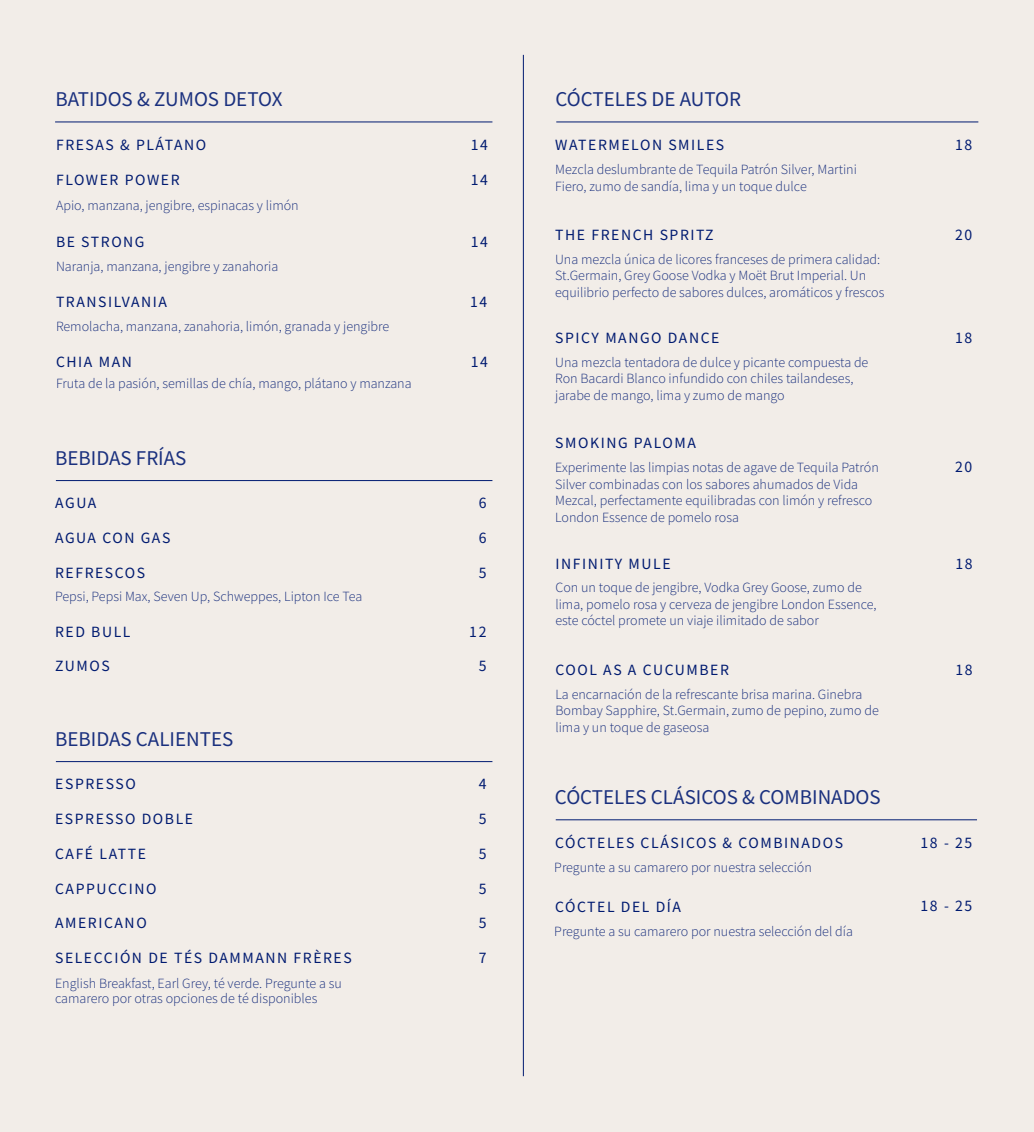
<style>
.page{position:relative;width:1034px;height:1132px;background:#fff}
.page>*{position:absolute;margin:0;border:0;box-sizing:border-box;transform-origin:0 0}
.t1{font:21px "Source Sans Pro";color:#1a307e}
.t2{font:15.6px "Source Sans Pro";letter-spacing:.1em;color:#001a70}
.t3{font:300 13.95px/16.5px "Source Sans Pro";color:#1a307e}
</style>
<div class="page">
<div style="left:0;top:0;width:1033px;height:1131px;background:#f2ede8"></div>
<hr style="left:56px;top:480px;width:436px;height:1px;background:#001a70">
<hr style="left:55px;top:122px;width:437px;height:1px;background:#001a70">
<hr style="left:56px;top:761px;width:436px;height:1px;background:#001a70">
<hr style="left:523px;top:55px;width:1px;height:1020px;background:#001a70">
<hr style="left:556px;top:122px;width:422px;height:1px;background:#001a70">
<hr style="left:555px;top:819px;width:421px;height:1px;background:#001a70">
<p class="t1" style="left:55px;top:86px;width:229px">BATIDOS &amp; ZUMOS DETOX</p>
<p class="t2" style="left:56px;top:134px;width:152px">FRESAS &amp; PLÁTANO</p>
<p class="t2" style="left:470px;top:134px;width:19px">14</p>
<p class="t2" style="left:56px;top:169px;width:125px">FLOWER POWER</p>
<p class="t2" style="left:470px;top:169px;width:19px">14</p>
<p class="t3" style="left:56px;top:197px;width:244px">Apio, manzana, jengibre, espinacas y limón</p>
<p class="t2" style="left:56px;top:231px;width:90px">BE STRONG</p>
<p class="t2" style="left:470px;top:231px;width:19px">14</p>
<p class="t3" style="left:56px;top:258px;width:224px">Naranja, manzana, jengibre y zanahoria</p>
<p class="t2" style="left:56px;top:291px;width:112px">TRANSILVANIA</p>
<p class="t2" style="left:470px;top:292px;width:19px">14</p>
<p class="t3" style="left:56px;top:318px;width:335px">Remolacha, manzana, zanahoria, limón, granada y jengibre</p>
<p class="t2" style="left:56px;top:352px;width:77px">CHIA MAN</p>
<p class="t2" style="left:470px;top:352px;width:19px">14</p>
<p class="t3" style="left:56px;top:374px;width:357px">Fruta de la pasión, semillas de chía, mango, plátano y manzana</p>
<p class="t1" style="left:55px;top:444px;width:133px">BEBIDAS FRÍAS</p>
<p class="t2" style="left:55px;top:493px;width:43px">AGUA</p>
<p class="t2" style="left:478px;top:493px;width:9px">6</p>
<p class="t2" style="left:55px;top:528px;width:117px">AGUA CON GAS</p>
<p class="t2" style="left:55px;top:563px;width:92px">REFRESCOS</p>
<p class="t3" style="left:55px;top:588px;width:309px">Pepsi, Pepsi Max, Seven Up, Schweppes, Lipton Ice Tea</p>
<p class="t2" style="left:55px;top:622px;width:77px">RED BULL</p>
<p class="t2" style="left:55px;top:655px;width:56px">ZUMOS</p>
<p class="t2" style="left:478px;top:528px;width:9px">6</p>
<p class="t2" style="left:478px;top:563px;width:9px">5</p>
<p class="t2" style="left:469px;top:622px;width:19px">12</p>
<p class="t2" style="left:478px;top:655px;width:9px">5</p>
<p class="t1" style="left:55px;top:725px;width:180px">BEBIDAS CALIENTES</p>
<p class="t2" style="left:55px;top:774px;width:82px">ESPRESSO</p>
<p class="t2" style="left:478px;top:773px;width:9px">4</p>
<p class="t2" style="left:55px;top:808px;width:139px">ESPRESSO DOBLE</p>
<p class="t2" style="left:55px;top:843px;width:92px">CAFÉ LATTE</p>
<p class="t2" style="left:55px;top:878px;width:103px">CAPPUCCINO</p>
<p class="t2" style="left:55px;top:912px;width:93px">AMERICANO</p>
<p class="t2" style="left:478px;top:808px;width:9px">5</p>
<p class="t2" style="left:478px;top:843px;width:9px">5</p>
<p class="t2" style="left:478px;top:878px;width:9px">5</p>
<p class="t2" style="left:478px;top:912px;width:9px">5</p>
<p class="t2" style="left:55px;top:947px;width:298px">SELECCIÓN DE TÉS DAMMANN FRÈRES</p>
<p class="t2" style="left:478px;top:947px;width:9px">7</p>
<p class="t3" style="left:55px;top:975px;width:288px;line-height:15px">English Breakfast, Earl Grey, té verde. Pregunte a su camarero por otras opciones de té disponibles</p>
<p class="t1" style="left:555px;top:86px;width:187px">CÓCTELES DE AUTOR</p>
<p class="t2" style="left:555px;top:135px;width:170px">WATERMELON SMILES</p>
<p class="t2" style="left:955px;top:134px;width:19px">18</p>
<p class="t3" style="left:555px;top:161px;width:303px">Mezcla deslumbrante de Tequila Patrón Silver, Martini<br>Fiero, zumo de sandía, lima y un toque dulce</p>
<p class="t2" style="left:555px;top:225px;width:160px">THE FRENCH SPRITZ</p>
<p class="t3" style="left:555px;top:251px;width:331px">Una mezcla única de licores franceses de primera calidad:<br>St.Germain, Grey Goose Vodka y Moët Brut Imperial. Un equilibrio perfecto de sabores dulces, aromáticos y frescos</p>
<p class="t2" style="left:555px;top:328px;width:166px">SPICY MANGO DANCE</p>
<p class="t3" style="left:555px;top:354px;width:314px">Una mezcla tentadora de dulce y picante compuesta de<br>Ron Bacardi Blanco infundido con chiles tailandeses, jarabe de mango, lima y zumo de mango</p>
<p class="t2" style="left:955px;top:225px;width:19px">20</p>
<p class="t2" style="left:955px;top:328px;width:19px">18</p>
<p class="t2" style="left:555px;top:433px;width:142px">SMOKING PALOMA</p>
<p class="t3" style="left:555px;top:459px;width:325px">Experimente las limpias notas de agave de Tequila Patrón Silver combinadas con los sabores ahumados de Vida Mezcal, perfectamente equilibradas con limón y refresco London Essence de pomelo rosa</p>
<p class="t2" style="left:955px;top:457px;width:19px">20</p>
<p class="t2" style="left:555px;top:553px;width:117px">INFINITY MULE</p>
<p class="t3" style="left:555px;top:579px;width:322px">Con un toque de jengibre, Vodka Grey Goose, zumo de lima, pomelo rosa y cerveza de jengibre London Essence, este cóctel promete un viaje ilimitado de sabor</p>
<p class="t2" style="left:955px;top:553px;width:19px">18</p>
<p class="t2" style="left:555px;top:659px;width:175px">COOL AS A CUCUMBER</p>
<p class="t3" style="left:555px;top:685px;width:325px">La encarnación de la refrescante brisa marina. Ginebra<br>Bombay Sapphire, St.Germain, zumo de pepino, zumo de lima y un toque de gaseosa</p>
<p class="t1" style="left:555px;top:783px;width:327px">CÓCTELES CLÁSICOS &amp; COMBINADOS</p>
<p class="t2" style="left:955px;top:659px;width:19px">18</p>
<p class="t2" style="left:555px;top:832px;width:289px">CÓCTELES CLÁSICOS &amp; COMBINADOS</p>
<p class="t2" style="left:920px;top:832px;width:53px">18 - 25</p>
<p class="t3" style="left:554px;top:858px;width:259px">Pregunte a su camarero por nuestra selección</p>
<p class="t2" style="left:555px;top:896px;width:128px">CÓCTEL DEL DÍA</p>
<p class="t2" style="left:920px;top:896px;width:53px">18 - 25</p>
<p class="t3" style="left:554px;top:922px;width:300px">Pregunte a su camarero por nuestra selección del día</p>
</div>
